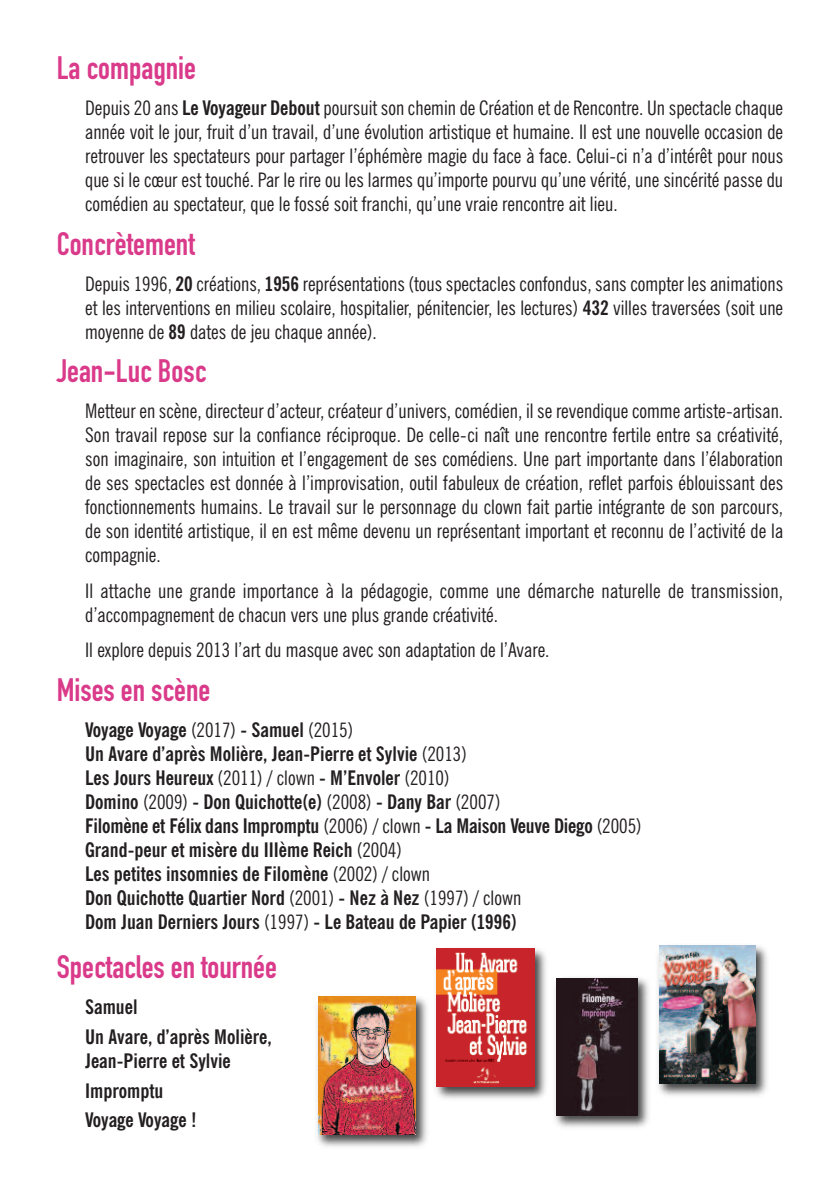
<style>
.page{position:relative;width:840px;height:1191px;background:#fff}
.page>*{position:absolute;margin:0;border:0;box-sizing:border-box;transform-origin:0 0}
.t1{font:32px "DIN Engschrift";color:#da3a8a}
.t2{font:condensed 20px/24px "News Gothic BT";color:#231f20;text-align:justify}
.t3{font:700 condensed 20px/24px "News Gothic BT";color:#231f20}
.s1{font-weight:700}
.s2{font-weight:400}
</style>
<div class="page">
<img style="left:555px;top:977px;width:94px;height:151px">
<img style="left:555px;top:978px;width:81px;height:137px">
<img style="left:436px;top:948px;width:110px;height:151px">
<img style="left:436px;top:949px;width:98px;height:137px">
<img style="left:317px;top:996px;width:110px;height:151px">
<img style="left:318px;top:996px;width:97px;height:138px">
<img style="left:658px;top:945px;width:110px;height:151px">
<img style="left:658px;top:945px;width:96px;height:138px">
<h1 class="t1" style="left:57px;top:57px;width:141px">La compagnie</h1>
<p class="t2" style="left:85px;top:98px;width:699px">Depuis 20 ans <span class="s1">Le Voyageur Debout</span> poursuit son chemin de Création et de Rencontre. Un spectacle chaque année voit le jour, fruit d’un travail, d’une évolution artistique et humaine. Il est une nouvelle occasion de retrouver les spectateurs pour partager l’éphémère magie du face à face. Celui-ci n’a d’intérêt pour nous que si le cœur est touché. Par le rire ou les larmes qu’importe pourvu qu’une vérité, une sincérité passe du comédien au spectateur, que le fossé soit franchi, qu’une vraie rencontre ait lieu.</p>
<h1 class="t1" style="left:57px;top:232px;width:140px">Concrètement</h1>
<p class="t2" style="left:85px;top:273px;width:699px">Depuis 1996, <span class="s1">20</span> créations, <span class="s1">1956</span> représentations (tous spectacles confondus, sans compter les animations et les interventions en milieu scolaire, hospitalier, pénitencier, les lectures) <span class="s1">432</span> villes traversées (soit une moyenne de <span class="s1">89</span> dates de jeu chaque année).</p>
<h1 class="t1" style="left:57px;top:359px;width:151px">Jean-Luc Bosc</h1>
<p class="t2" style="left:85px;top:401px;width:699px">Metteur en scène, directeur d’acteur, créateur d’univers, comédien, il se revendique comme artiste-artisan.<br>Son travail repose sur la confiance réciproque. De celle-ci naît une rencontre fertile entre sa créativité, son imaginaire, son intuition et l’engagement de ses comédiens. Une part importante dans l’élaboration de ses spectacles est donnée à l’improvisation, outil fabuleux de création, reflet parfois éblouissant des fonctionnements humains. Le travail sur le personnage du clown fait partie intégrante de son parcours, de son identité artistique, il en est même devenu un représentant important et reconnu de l’activité de la compagnie.</p>
<p class="t2" style="left:85px;top:580px;width:699px">Il attache une grande importance à la pédagogie, comme une démarche naturelle de transmission, d’accompagnement de chacun vers une plus grande créativité.</p>
<p class="t2" style="left:85px;top:639px;width:465px">Il explore depuis 2013 l’art du masque avec son adaptation de l’Avare.</p>
<h1 class="t1" style="left:57px;top:678px;width:155px">Mises en scène</h1>
<p class="t3" style="left:85px;top:719px;width:557px">Voyage Voyage <span class="s2">(2017)</span> - Samuel <span class="s2">(2015)<br></span>Un Avare d’après Molière, Jean-Pierre et Sylvie <span class="s2">(2013)<br></span>Les Jours Heureux <span class="s2">(2011) / clown</span> - M’Envoler <span class="s2">(2010)<br></span>Domino <span class="s2">(2009)</span> - Don Quichotte(e) <span class="s2">(2008)</span> - Dany Bar <span class="s2">(2007)<br></span>Filomène et Félix dans Impromptu <span class="s2">(2006) / clown</span> - La Maison Veuve Diego <span class="s2">(2005)<br></span>Grand-peur et misère du IIIème Reich <span class="s2">(2004)<br></span>Les petites insomnies de Filomène <span class="s2">(2002) / clown<br></span>Don Quichotte Quartier Nord <span class="s2">(2001)</span> - Nez à Nez <span class="s2">(1997) / clown<br></span>Dom Juan Derniers Jours <span class="s2">(1997)</span> - Le Bateau de Papier (1996)</p>
<h1 class="t1" style="left:57px;top:955px;width:222px">Spectacles en tournée</h1>
<p class="t3" style="left:85px;top:994px;width:188px;line-height:29.6px">Samuel<br>Un Avare, d’après Molière,</p>
<p class="t3" style="left:85px;top:1047px;width:147px;line-height:29.6px">Jean-Pierre et Sylvie<br>Impromptu<br>Voyage Voyage !</p>
</div>
